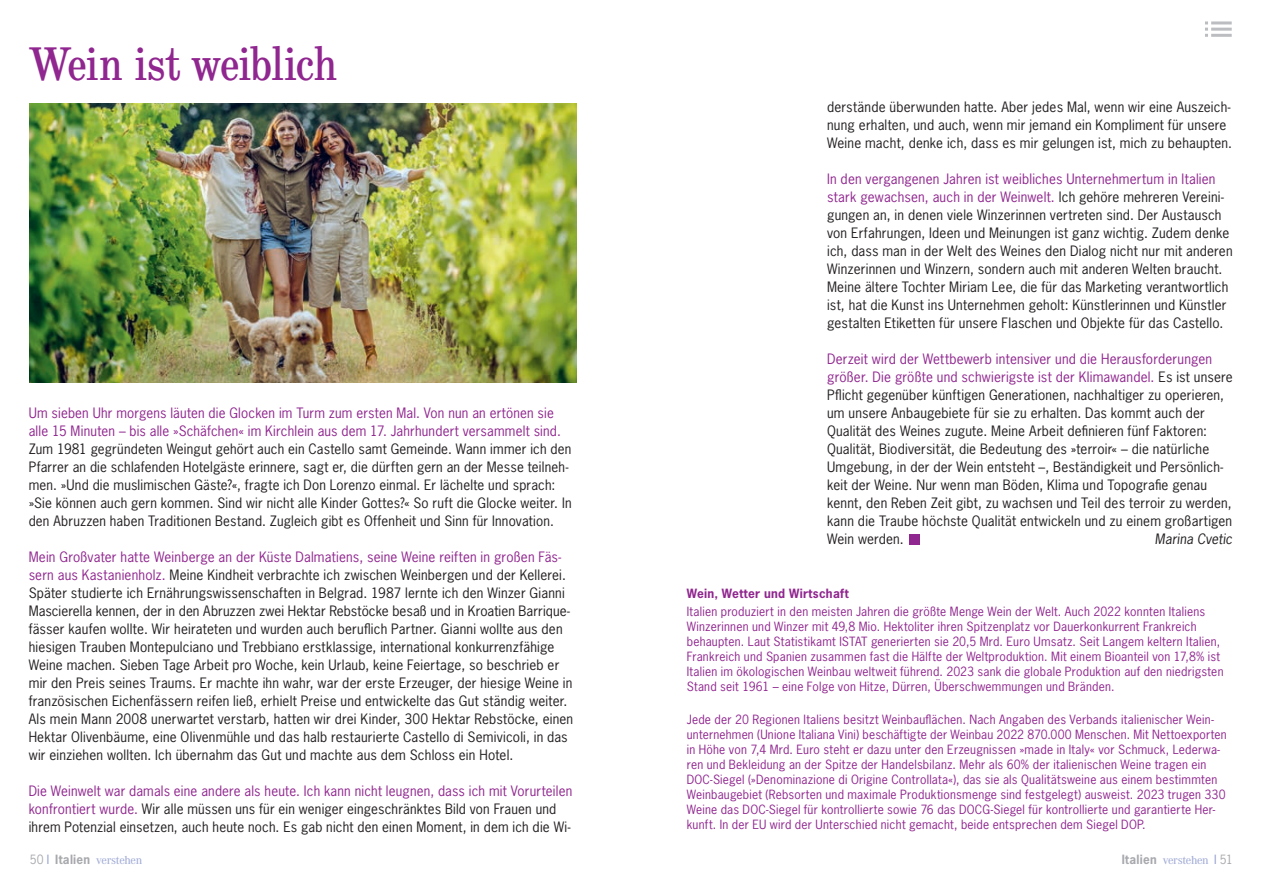
<style>
.page{position:relative;width:1263px;height:893px;background:#fff}
.page>*{position:absolute;margin:0;border:0;box-sizing:border-box;transform-origin:0 0}
.t1{font:condensed 48px "School";letter-spacing:-.02em;color:#90268f}
.t2{font:13.5px/18px "News Gothic Std";letter-spacing:.015em;color:#231f20}
.t3{font:13.5px/18px "News Gothic Std";letter-spacing:.015em;color:#90268f}
.t4{font:italic 13.5px "News Gothic Std";letter-spacing:.01em;color:#231f20}
.t5{font:12px/15px "News Gothic Std";letter-spacing:.02em;color:#90268f}
.t6{font:500 12px "Corporate A Pro";letter-spacing:-.03em;color:#a1abd6}
.t7{font:700 12px "News Gothic Std";letter-spacing:.025em;color:#90268f}
.s1{color:#90268f}
.s2{font-family:"News Gothic Std";font-weight:400;color:#a8a9ad}
.s3{font-family:"News Gothic Std";font-weight:400;color:#8d9acd}
.s4{font-family:"News Gothic Std";font-weight:700;color:#a8a9ad}
</style>
<div class="page">
<img style="left:30px;top:103px;width:546px;height:279px">
<div style="left:909px;top:534px;width:11px;height:10px;background:#90268f"></div>
<hr style="left:1211px;top:21px;width:21px;height:3px;background:#bcbdc0">
<hr style="left:1211px;top:28px;width:21px;height:3px;background:#bcbdc0">
<hr style="left:1211px;top:34px;width:21px;height:3px;background:#bcbdc0">
<svg style="left:1205px;top:21px;width:3px;height:16px"></svg>
<h1 class="t1" style="left:30px;top:35px;width:310px">Wein ist weiblich</h1>
<p class="t3" style="left:29px;top:404px;width:534px">Um sieben Uhr morgens läuten die Glocken im Turm zum ersten Mal. Von nun an ertönen sie alle 15 Minuten – bis alle »Schäfchen« im Kirchlein aus dem 17. Jahrhundert versammelt sind.</p>
<p class="t2" style="left:29px;top:440px;width:544px">Zum 1981 gegründeten Weingut gehört auch ein Castello samt Gemeinde. Wann immer ich den Pfarrer an die schlafenden Hotelgäste erinnere, sagt er, die dürften gern an der Messe teilneh&shy;men. »Und die muslimischen Gäste?«, fragte ich Don Lorenzo einmal. Er lächelte und sprach: »Sie können auch gern kommen. Sind wir nicht alle Kinder Gottes?« So ruft die Glocke weiter. In den Abruzzen haben Traditionen Bestand. Zugleich gibt es Offenheit und Sinn für Innovation.</p>
<p class="t2" style="left:29px;top:548px;width:546px"><span class="s1">Mein Großvater hatte Weinberge an der Küste Dalmatiens, seine Weine reiften in großen Fäs&shy;sern aus Kastanienholz.</span> Meine Kindheit verbrachte ich zwischen Weinbergen und der Kellerei.<br>Später studierte ich Ernährungswissenschaften in Belgrad. 1987 lernte ich den Winzer Gianni Mascierella kennen, der in den Abruzzen zwei Hektar Rebstöcke besaß und in Kroatien Barrique&shy;fässer kaufen wollte. Wir heirateten und wurden auch beruflich Partner. Gianni wollte aus den hiesigen Trauben Montepulciano und Trebbiano erstklassige, international konkurrenzfähige Weine machen. Sieben Tage Arbeit pro Woche, kein Urlaub, keine Feiertage, so beschrieb er mir den Preis seines Traums. Er machte ihn wahr, war der erste Erzeuger, der hiesige Weine in französischen Eichenfässern reifen ließ, erhielt Preise und entwickelte das Gut ständig weiter.<br>Als mein Mann 2008 unerwartet verstarb, hatten wir drei Kinder, 300 Hektar Rebstöcke, einen Hektar Olivenbäume, eine Olivenmühle und das halb restaurierte Castello di Semivicoli, in das wir einziehen wollten. Ich übernahm das Gut und machte aus dem Schloss ein Hotel.</p>
<p class="t2" style="left:29px;top:782px;width:545px"><span class="s1">Die Weinwelt war damals eine andere als heute. Ich kann nicht leugnen, dass ich mit Vorurteilen konfrontiert wurde.</span> Wir alle müssen uns für ein weniger eingeschränktes Bild von Frauen und ihrem Potenzial einsetzen, auch heute noch. Es gab nicht den einen Moment, in dem ich die Wi-</p>
<p class="t2" style="left:827px;top:98px;width:406px">derstände überwunden hatte. Aber jedes Mal, wenn wir eine Auszeich&shy;nung erhalten, und auch, wenn mir jemand ein Kompliment für unsere<br>Weine macht, denke ich, dass es mir gelungen ist, mich zu behaupten.</p>
<p class="t2" style="left:827px;top:170px;width:407px"><span class="s1">In den vergangenen Jahren ist weibliches Unternehmertum in Italien stark gewachsen, auch in der Weinwelt.</span> Ich gehöre mehreren Vereini&shy;gungen an, in denen viele Winzerinnen vertreten sind. Der Austausch von Erfahrungen, Ideen und Meinungen ist ganz wichtig. Zudem denke ich, dass man in der Welt des Weines den Dialog nicht nur mit anderen Winzerinnen und Winzern, sondern auch mit anderen Welten braucht.<br>Meine ältere Tochter Miriam Lee, die für das Marketing verantwortlich ist, hat die Kunst ins Unternehmen geholt: Künstlerinnen und Künstler gestalten Etiketten für unsere Flaschen und Objekte für das Castello.</p>
<p class="t2" style="left:827px;top:350px;width:407px"><span class="s1">Derzeit wird der Wettbewerb intensiver und die Herausforderungen größer. Die größte und schwierigste ist der Klimawandel.</span> Es ist unsere Pflicht gegenüber künftigen Generationen, nachhaltiger zu operieren, um unsere Anbaugebiete für sie zu erhalten. Das kommt auch der Qualität des Weines zugute. Meine Arbeit definieren fünf Faktoren:<br>Qualität, Biodiversität, die Bedeutung des »terroir« – die natürliche Umgebung, in der der Wein entsteht –, Beständigkeit und Persönlich&shy;keit der Weine. Nur wenn man Böden, Klima und Topografie genau kennt, den Reben Zeit gibt, zu wachsen und Teil des terroir zu werden, kann die Traube höchste Qualität entwickeln und zu einem großartigen Wein werden.</p>
<p class="t4" style="left:1155px;top:531px;width:79px">Marina Cvetic</p>
<p class="t7" style="left:687px;top:586px;width:163px">Wein, Wetter und Wirtschaft</p>
<p class="t5" style="left:687px;top:604px;width:538px">Italien produziert in den meisten Jahren die größte Menge Wein der Welt. Auch 2022 konnten Italiens Winzerinnen und Winzer mit 49,8 Mio. Hektoliter ihren Spitzenplatz vor Dauerkonkurrent Frankreich behaupten. Laut Statistikamt ISTAT generierten sie 20,5 Mrd. Euro Umsatz. Seit Langem keltern Italien, Frankreich und Spanien zusammen fast die Hälfte der Weltproduktion. Mit einem Bioanteil von 17,8% ist Italien im ökologischen Weinbau weltweit führend. 2023 sank die globale Produktion auf den niedrigsten Stand seit 1961 – eine Folge von Hitze, Dürren, Überschwemmungen und Bränden.</p>
<p class="t5" style="left:687px;top:712px;width:541px">Jede der 20 Regionen Italiens besitzt Weinbauflächen. Nach Angaben des Verbands italienischer Wein&shy;unternehmen (Unione Italiana Vini) beschäftigte der Weinbau 2022 870.000 Menschen. Mit Nettoexporten in Höhe von 7,4 Mrd. Euro steht er dazu unter den Erzeugnissen »made in Italy« vor Schmuck, Lederwa&shy;ren und Bekleidung an der Spitze der Handelsbilanz. Mehr als 60% der italienischen Weine tragen ein DOC-Siegel (»Denominazione di Origine Controllata«), das sie als Qualitätsweine aus einem bestimmten Weinbaugebiet (Rebsorten und maximale Produktionsmenge sind festgelegt) ausweist. 2023 trugen 330<br>Weine das DOC-Siegel für kontrollierte sowie 76 das DOCG-Siegel für kontrollierte und garantierte Her&shy;kunft. In der EU wird der Unterschied nicht gemacht, beide entsprechen dem Siegel DOP.</p>
<p class="t6" style="left:30px;top:852px;width:114px"><span class="s2">50</span> <span class="s3">I</span> <span class="s4">Italien</span> verstehen</p>
<p class="t6" style="left:1122px;top:852px;width:113px"><span class="s4">Italien</span> verstehen <span class="s3">I</span> <span class="s2">51</span></p>
</div>
